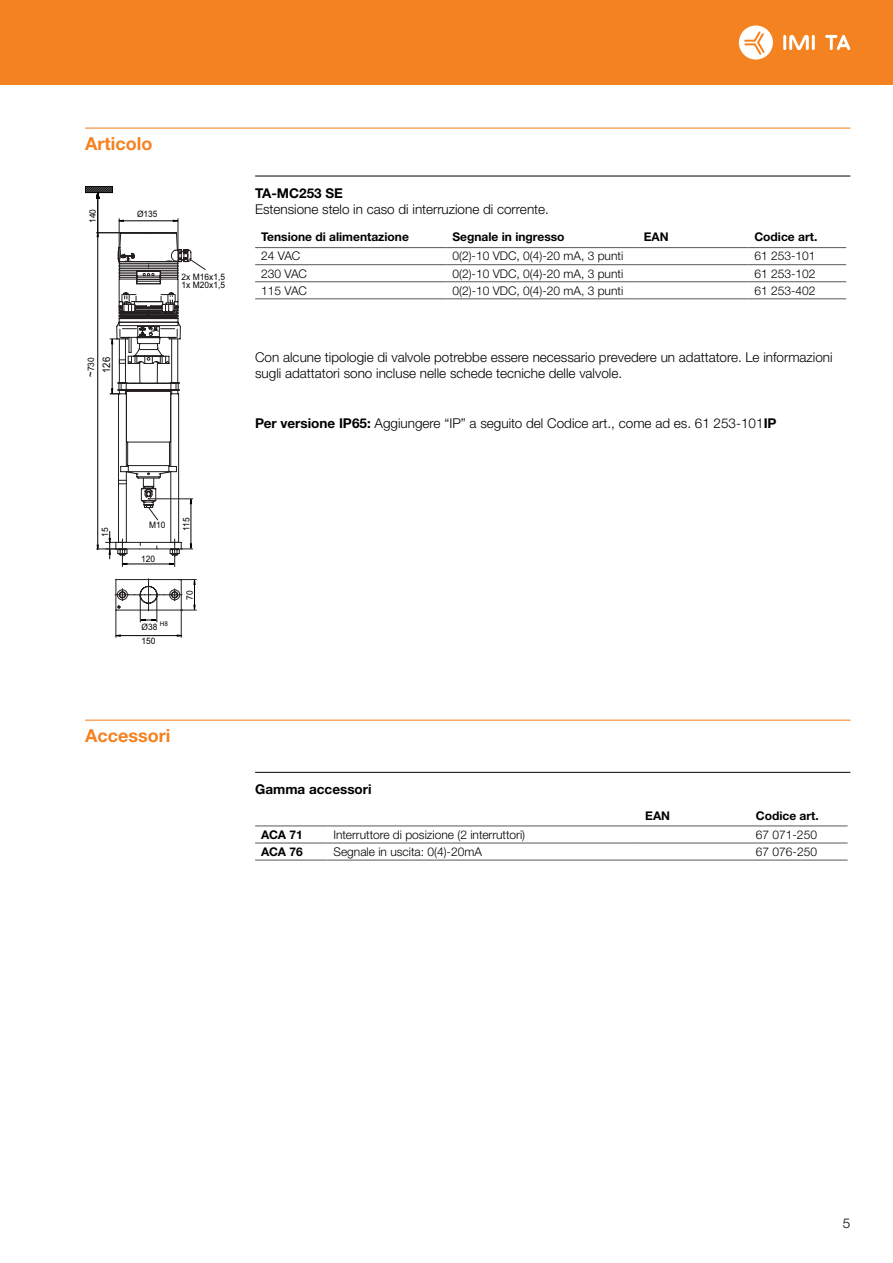
<style>
.page{position:relative;width:893px;height:1263px;background:#fff}
.page>*{position:absolute;margin:0;border:0;box-sizing:border-box;transform-origin:0 0}
.t1{font:700 18px "Helvetica Neue LTW1 G";color:#f58220}
.t2{font:300 13.5px/16.5px "Helvetica Neue LTW1 G";color:#000}
.t3{font:700 13.5px "Helvetica Neue LTW1 G";color:#000}
.t4{font:300 12px "Helvetica Neue LTW1 G";color:#000}
.t5{font:700 12px "Helvetica Neue LTW1 G";color:#000}
.t6{font:10.5px "Arial";color:#000;scale:.9 1}
.t7{font:8.85px/8.4px "Arial";color:#000;scale:.95 1}
.t8{font:6.6px "Arial";color:#000;scale:.95 1}
.s1{font-size:10.5px}
.s2{font-weight:700}
</style>
<div class="page">
<div style="left:0;top:0;width:893px;height:85px;background:#f58220"></div>
<hr style="left:783px;top:35px;width:3px;height:15px;background:#fff">
<hr style="left:812px;top:35px;width:3px;height:15px;background:#fff">
<svg style="left:789px;top:35px;width:20px;height:15px"></svg>
<svg style="left:825px;top:35px;width:25px;height:15px"></svg>
<svg style="left:739px;top:25px;width:34px;height:35px"></svg>
<hr style="left:85px;top:128px;width:765px;height:1px;background:#f58220">
<hr style="left:255px;top:176px;width:595px;height:1px;background:#000">
<hr style="left:255px;top:247px;width:191px;height:1px;background:#58595b">
<hr style="left:446px;top:247px;width:192px;height:1px;background:#58595b">
<hr style="left:638px;top:247px;width:110px;height:1px;background:#58595b">
<hr style="left:748px;top:247px;width:98px;height:1px;background:#58595b">
<hr style="left:255px;top:264px;width:191px;height:1px;background:#58595b">
<hr style="left:446px;top:264px;width:192px;height:1px;background:#58595b">
<hr style="left:638px;top:264px;width:110px;height:1px;background:#58595b">
<hr style="left:748px;top:264px;width:98px;height:1px;background:#58595b">
<hr style="left:255px;top:281px;width:191px;height:1px;background:#58595b">
<hr style="left:255px;top:299px;width:191px;height:1px;background:#58595b">
<hr style="left:446px;top:281px;width:192px;height:1px;background:#58595b">
<hr style="left:446px;top:299px;width:192px;height:1px;background:#58595b">
<hr style="left:638px;top:281px;width:110px;height:1px;background:#58595b">
<hr style="left:638px;top:299px;width:110px;height:1px;background:#58595b">
<hr style="left:748px;top:281px;width:98px;height:1px;background:#58595b">
<hr style="left:748px;top:299px;width:98px;height:1px;background:#58595b">
<hr style="left:85px;top:720px;width:765px;height:1px;background:#f58220">
<hr style="left:255px;top:772px;width:595px;height:1px;background:#000">
<hr style="left:255px;top:825px;width:72px;height:1px;background:#58595b">
<hr style="left:327px;top:825px;width:312px;height:1px;background:#58595b">
<hr style="left:639px;top:825px;width:111px;height:1px;background:#58595b">
<hr style="left:750px;top:825px;width:98px;height:1px;background:#58595b">
<hr style="left:255px;top:843px;width:72px;height:1px;background:#58595b">
<hr style="left:255px;top:860px;width:72px;height:1px;background:#58595b">
<hr style="left:327px;top:843px;width:312px;height:1px;background:#58595b">
<hr style="left:327px;top:860px;width:312px;height:1px;background:#58595b">
<hr style="left:639px;top:843px;width:111px;height:1px;background:#58595b">
<hr style="left:639px;top:860px;width:111px;height:1px;background:#58595b">
<hr style="left:750px;top:843px;width:98px;height:1px;background:#58595b">
<hr style="left:750px;top:860px;width:98px;height:1px;background:#58595b">
<svg style="left:85px;top:186px;width:121px;height:452px"></svg>
<h1 class="t1" style="left:85px;top:132px;width:69px">Articolo</h1>
<p class="t7" style="left:89px;top:223px;width:16px;rotate:-90deg">140</p>
<p class="t7" style="left:137px;top:210px;width:23px">Ø135</p>
<p class="t7" style="left:182px;top:273px;width:47px">2x M16x1,5<br>1x M20x1,5</p>
<p class="t7" style="left:87px;top:377px;width:22px;rotate:-90deg"><span class="s1">~</span>730</p>
<p class="t6" style="left:100px;top:373px;width:19px;rotate:-90deg">126</p>
<p class="t3" style="left:255px;top:184px;width:89px">TA-MC253 SE</p>
<p class="t2" style="left:255px;top:201px;width:295px">Estensione stelo in caso di interruzione di corrente.</p>
<p class="t5" style="left:261px;top:230px;width:149px">Tensione di alimentazione</p>
<p class="t5" style="left:452px;top:230px;width:114px">Segnale in ingresso</p>
<p class="t5" style="left:644px;top:230px;width:26px">EAN</p>
<p class="t5" style="left:754px;top:230px;width:64px">Codice art.</p>
<p class="t4" style="left:261px;top:249px;width:41px">24 VAC</p>
<p class="t4" style="left:452px;top:249px;width:172px">0(2)-10 VDC, 0(4)-20 mA, 3 punti</p>
<p class="t4" style="left:754px;top:249px;width:63px">61 253-101</p>
<p class="t4" style="left:261px;top:266px;width:47px">230 VAC</p>
<p class="t4" style="left:452px;top:266px;width:172px">0(2)-10 VDC, 0(4)-20 mA, 3 punti</p>
<p class="t4" style="left:754px;top:266px;width:63px">61 253-102</p>
<p class="t4" style="left:261px;top:283px;width:47px">115 VAC</p>
<p class="t4" style="left:452px;top:283px;width:172px">0(2)-10 VDC, 0(4)-20 mA, 3 punti</p>
<p class="t4" style="left:754px;top:283px;width:63px">61 253-402</p>
<p class="t2" style="left:255px;top:349px;width:579px">Con alcune tipologie di valvole potrebbe essere necessario prevedere un adattatore. Le informazioni sugli adattatori sono incluse nelle schede tecniche delle valvole.</p>
<p class="t2" style="left:255px;top:415px;width:523px"><span class="s2">Per versione IP65:</span> Aggiungere “IP” a seguito del Codice art., come ad es. 61 253-101<span class="s2">IP</span></p>
<p class="t7" style="left:101px;top:537px;width:11px;rotate:-90deg">15</p>
<p class="t7" style="left:149px;top:521px;width:19px">M10</p>
<p class="t7" style="left:182px;top:531px;width:16px;rotate:-90deg">115</p>
<p class="t7" style="left:141px;top:555px;width:16px">120</p>
<p class="t7" style="left:142px;top:623px;width:18px">Ø38</p>
<p class="t8" style="left:160px;top:619px;width:10px">H8</p>
<p class="t7" style="left:142px;top:637px;width:16px">150</p>
<p class="t7" style="left:186px;top:600px;width:11px;rotate:-90deg">70</p>
<h1 class="t1" style="left:85px;top:724px;width:87px">Accessori</h1>
<p class="t3" style="left:255px;top:781px;width:118px">Gamma accessori</p>
<p class="t5" style="left:645px;top:808px;width:26px">EAN</p>
<p class="t5" style="left:756px;top:808px;width:64px">Codice art.</p>
<p class="t5" style="left:261px;top:827px;width:43px">ACA 71</p>
<p class="t4" style="left:333px;top:827px;width:193px">Interruttore di posizione (2 interruttori)</p>
<p class="t4" style="left:756px;top:827px;width:63px">67 071-250</p>
<p class="t5" style="left:261px;top:844px;width:43px">ACA 76</p>
<p class="t4" style="left:333px;top:844px;width:150px">Segnale in uscita: 0(4)-20mA</p>
<p class="t4" style="left:756px;top:844px;width:63px">67 076-250</p>
<p class="t2" style="left:843px;top:1215px;width:9px">5</p>
</div>
